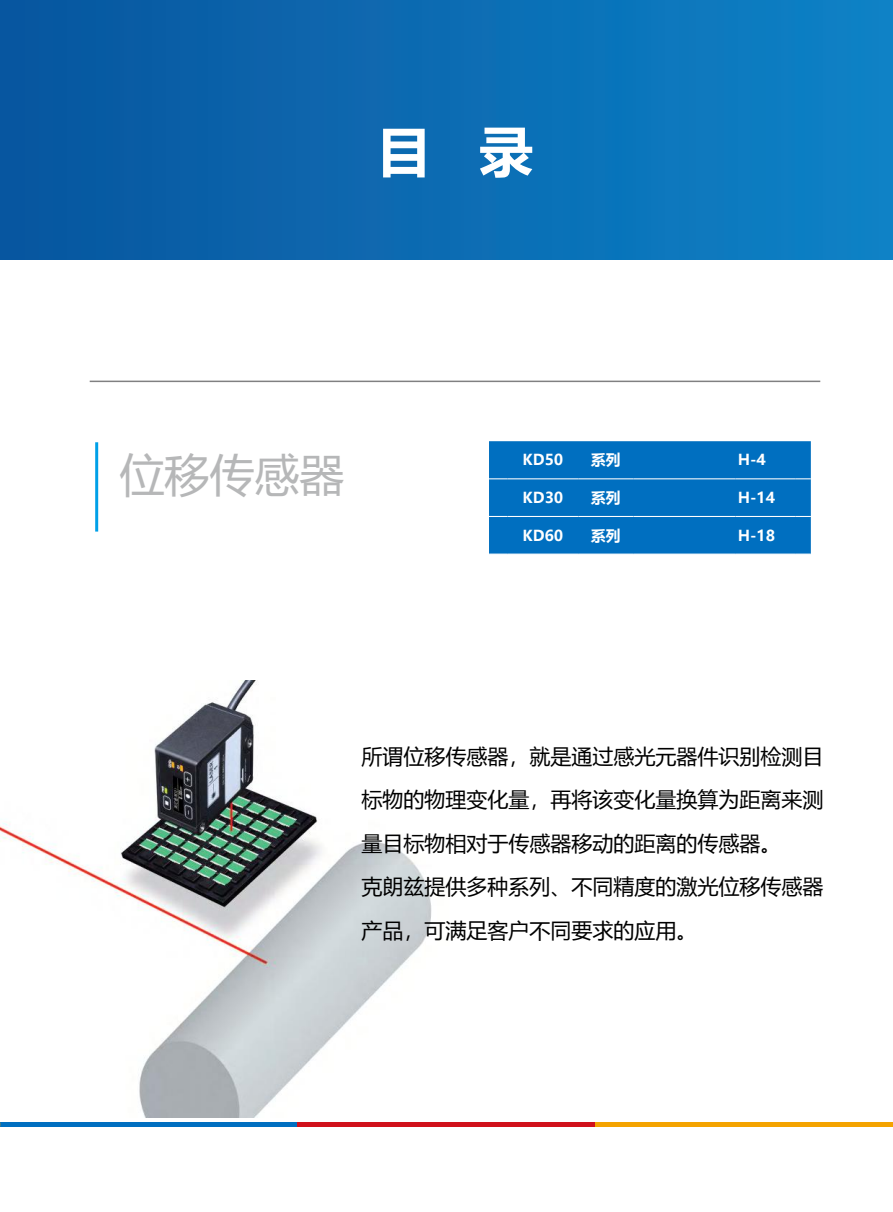
<style>
.page{position:relative;width:893px;height:1212px;background:#fff}
.page>*{position:absolute;margin:0;border:0;box-sizing:border-box;transform-origin:0 0}
.t1{font:700 54px "Microsoft Ya Hei";color:#fff}
.t2{font:45px "Microsoft Ya Hei";color:#b6b7b8}
.t3{font:21px/43.5px "Microsoft Ya Hei";color:#000}
.t4{font:700 15px "Microsoft Ya Hei";color:#fff}
</style>
<div class="page">
<img style="left:0;top:680px;width:432px;height:437px">
<div style="left:0;top:0;width:893px;height:259px;background:linear-gradient(to right,#09559e,#0e82c7)"></div>
<hr style="left:0;top:1123px;width:298px;height:4px;background:#006fc0">
<hr style="left:298px;top:1123px;width:297px;height:4px;background:#d0111b">
<hr style="left:595px;top:1123px;width:298px;height:4px;background:#f4a300">
<hr style="left:0;top:0;width:1px;height:259px;background:#0756a0">
<hr style="left:90px;top:381px;width:730px;height:1px;background:#808081">
<div style="left:489px;top:441px;width:322px;height:114px;background:#006fc0"></div>
<hr style="left:95px;top:442px;width:3px;height:89px;background:#00a0e8">
<h1 class="t1" style="left:377px;top:113px;width:158px">目 录</h1>
<h2 class="t2" style="left:119px;top:445px;width:226px">位移传感器</h2>
<p class="t4" style="left:522px;top:449px;width:42px">KD50</p>
<p class="t4" style="left:591px;top:449px;width:31px">系列</p>
<p class="t4" style="left:738px;top:449px;width:30px">H-4</p>
<p class="t4" style="left:522px;top:487px;width:42px">KD30</p>
<p class="t4" style="left:591px;top:487px;width:31px">系列</p>
<p class="t4" style="left:738px;top:487px;width:39px">H-14</p>
<p class="t4" style="left:522px;top:525px;width:42px">KD60</p>
<p class="t4" style="left:591px;top:525px;width:31px">系列</p>
<p class="t4" style="left:738px;top:525px;width:39px">H-18</p>
<p class="t3" style="left:361px;top:734px;width:463px">所谓位移传感器，就是通过感光元器件识别检测目标物的物理变化量，再将该变化量换算为距离来测量目标物相对于传感器移动的距离的传感器。<br>克朗兹提供多种系列、不同精度的激光位移传感器产品，可满足客户不同要求的应用。</p>
</div>
